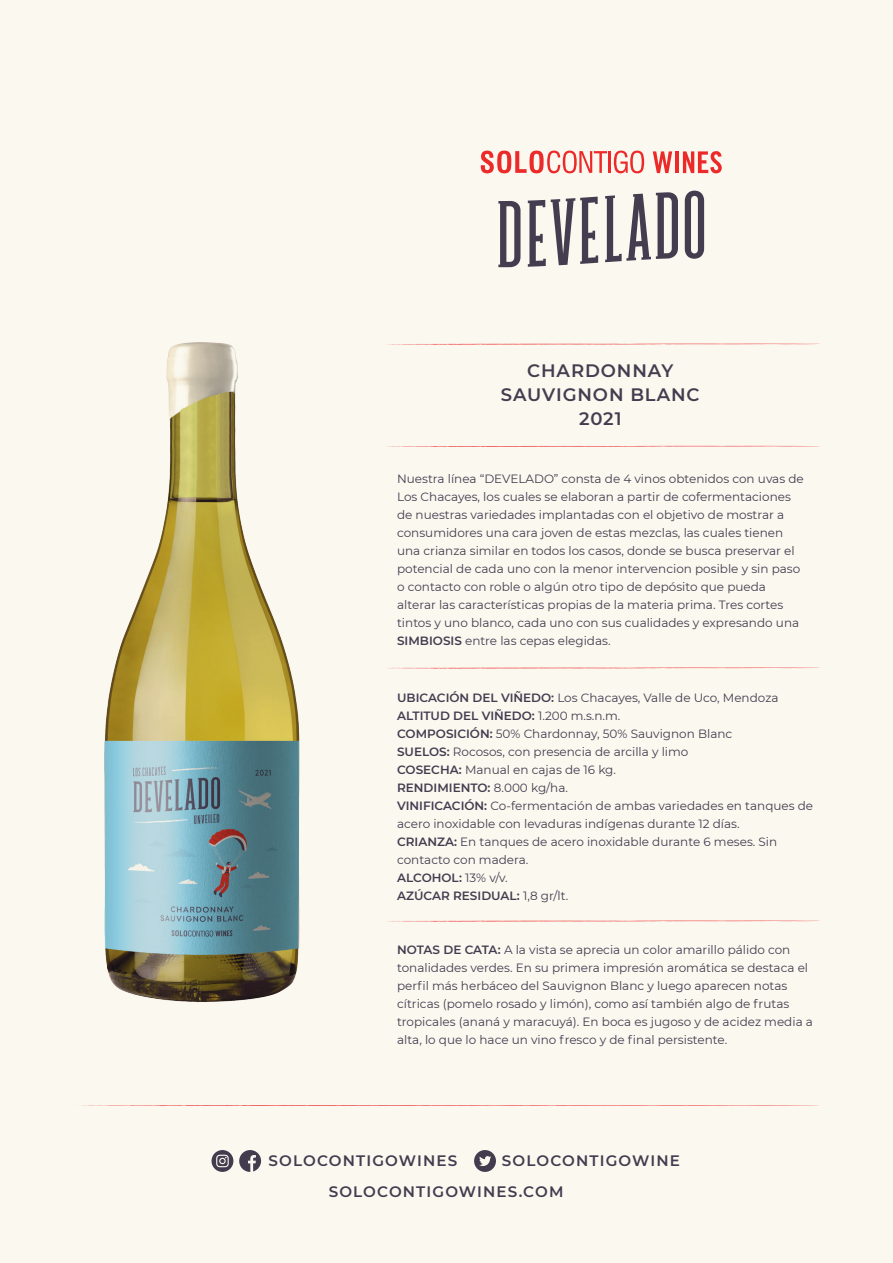
<style>
.page{position:relative;width:893px;height:1263px;background:#fbf8f0}
.page>*{position:absolute;margin:0;border:0;box-sizing:border-box;transform-origin:0 0}
.t1{font:600 18px/24px "Montserrat";letter-spacing:.05em;color:#433d4f;text-align:center}
.t2{font:600 15.15px "Montserrat";letter-spacing:.075em;color:#433c4f}
.t3{font:12px/18px "Montserrat";color:#433c4f}
.s1{font-weight:600}
</style>
<div class="page">
<svg style="left:481px;top:151px;width:126px;height:22px"></svg>
<hr style="left:609px;top:151px;width:2px;height:22px;background:#ed2a2a">
<svg style="left:614px;top:151px;width:30px;height:22px"></svg>
<svg style="left:653px;top:151px;width:19px;height:22px"></svg>
<hr style="left:675px;top:151px;width:4px;height:22px;background:#ed2a2a">
<svg style="left:683px;top:151px;width:39px;height:22px"></svg>
<img style="left:104px;top:342px;width:196px;height:660px">
<svg style="left:498px;top:201px;width:22px;height:66px"></svg>
<svg style="left:528px;top:197px;width:70px;height:70px"></svg>
<svg style="left:605px;top:192px;width:73px;height:70px"></svg>
<svg style="left:685px;top:191px;width:19px;height:68px"></svg>
<svg style="left:388px;top:446px;width:432px;height:1px"></svg>
<svg style="left:388px;top:344px;width:427px;height:1px"></svg>
<svg style="left:388px;top:667px;width:432px;height:2px"></svg>
<svg style="left:388px;top:920px;width:432px;height:2px"></svg>
<svg style="left:239px;top:1150px;width:22px;height:22px"></svg>
<svg style="left:212px;top:1150px;width:21px;height:22px"></svg>
<svg style="left:474px;top:1150px;width:22px;height:22px"></svg>
<svg style="left:78px;top:1105px;width:741px;height:1px"></svg>
<h1 class="t1" style="left:501px;top:357px;width:200px">CHARDONNAY<br>SAUVIGNON BLANC<br>2021</h1>
<p class="t3" style="left:397px;top:469px;width:408px">Nuestra línea “DEVELADO” consta de 4 vinos obtenidos con uvas de Los Chacayes, los cuales se elaboran a partir de cofermentaciones de nuestras variedades implantadas con el objetivo de mostrar a consumidores una cara joven de estas mezclas, las cuales tienen una crianza similar en todos los casos, donde se busca preservar el potencial de cada uno con la menor intervencion posible y sin paso o contacto con roble o algún otro tipo de depósito que pueda alterar las características propias de la materia prima. Tres cortes tintos y uno blanco, cada uno con sus cualidades y expresando una <span class="s1">SIMBIOSIS</span> entre las cepas elegidas.</p>
<p class="t3" style="left:397px;top:688px;width:418px"><span class="s1">UBICACIÓN DEL VIÑEDO:</span> Los Chacayes, Valle de Uco, Mendoza <span class="s1">ALTITUD DEL VIÑEDO:</span> 1.200 m.s.n.m.<br><span class="s1">COMPOSICIÓN:</span> 50% Chardonnay, 50% Sauvignon Blanc<br><span class="s1">SUELOS:</span> Rocosos, con presencia de arcilla y limo<br><span class="s1">COSECHA:</span> Manual en cajas de 16 kg.<br><span class="s1">RENDIMIENTO:</span> 8.000 kg/ha.<br><span class="s1">VINIFICACIÓN:</span> Co-fermentación de ambas variedades en tanques de acero inoxidable con levaduras indígenas durante 12 días.<br><span class="s1">CRIANZA:</span> En tanques de acero inoxidable durante 6 meses. Sin contacto con madera.<br><span class="s1">ALCOHOL:</span> 13% v/v.<br><span class="s1">AZÚCAR RESIDUAL:</span> 1,8 gr/lt.</p>
<p class="t3" style="left:397px;top:940px;width:417px"><span class="s1">NOTAS DE CATA:</span> A la vista se aprecia un color amarillo pálido con tonalidades verdes. En su primera impresión aromática se destaca el perfil más herbáceo del Sauvignon Blanc y luego aparecen notas cítricas (pomelo rosado y limón), como así también algo de frutas tropicales (ananá y maracuyá). En boca es jugoso y de acidez media a alta, lo que lo hace un vino fresco y de final persistente.</p>
<p class="t2" style="left:269px;top:1150px;width:190px">SOLOCONTIGOWINES</p>
<p class="t2" style="left:502px;top:1150px;width:179px">SOLOCONTIGOWINE</p>
<p class="t2" style="left:329px;top:1181px;width:236px">SOLOCONTIGOWINES.COM</p>
</div>
